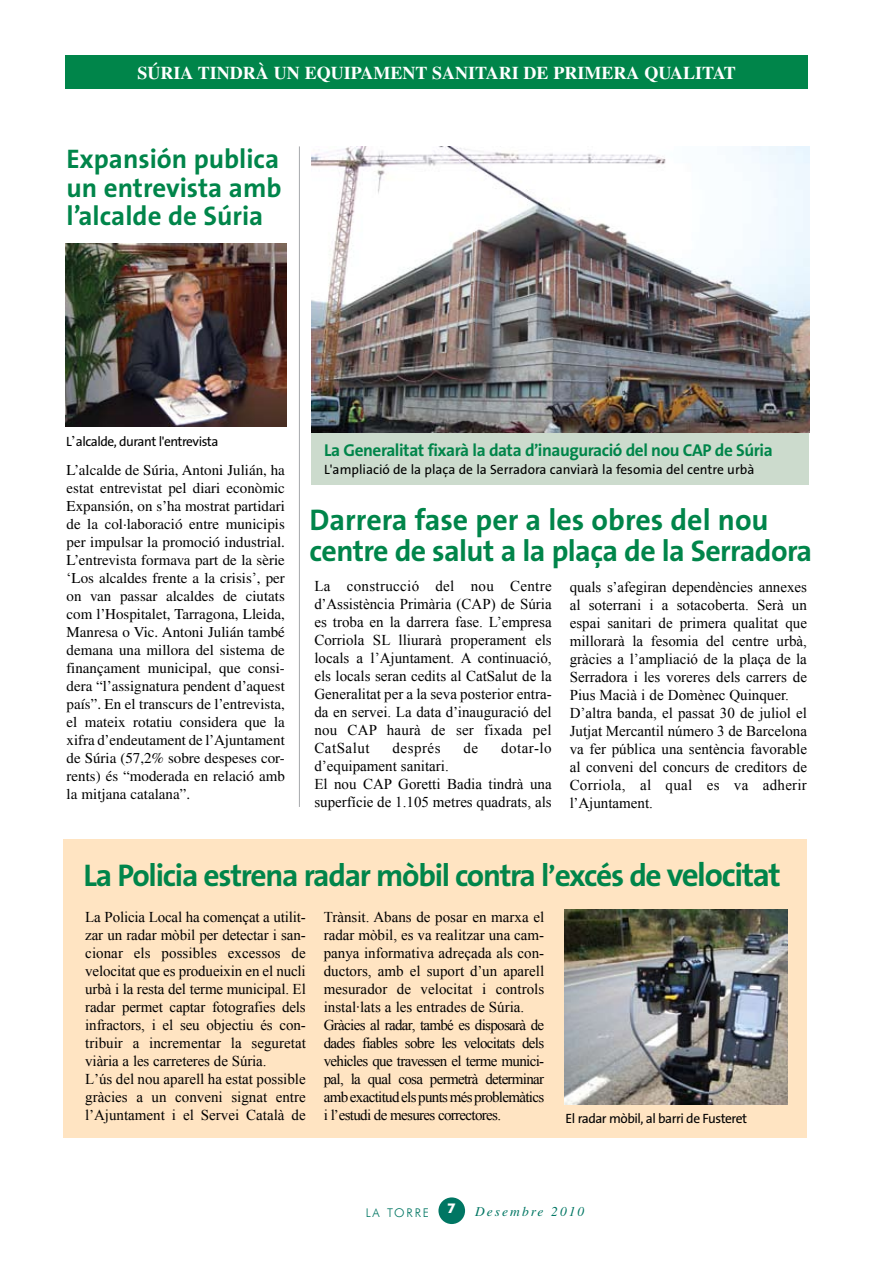
<style>
.page{position:relative;width:893px;height:1263px;background:#fff}
.page>*{position:absolute;margin:0;border:0;box-sizing:border-box;transform-origin:0 0}
.t1{font:700 31.5px "The Sans B7";letter-spacing:-.04em;color:#00854a}
.t2{font:700 30px/31.5px "The Sans B7";letter-spacing:-.02em;color:#00854a}
.t3{font:700 27px/28.5px "The Sans B7";color:#00854a;text-align:justify}
.t4{font:700 18px "Times";color:#fff}
.t5{font:700 17.25px "The Sans B7";letter-spacing:-.025em;color:#00854a}
.t6{font:15px/18px "Times New Roman";color:#000}
.t7{font:15px/18px "Times";color:#000;text-align:justify}
.t8{font:15px/18px "Times New Roman";letter-spacing:-.045em;color:#000}
.t9{font:15px "Times New Roman";letter-spacing:.035em;color:#000}
.t10{font:13.5px "The Sans B5 Plain";color:#000}
.t11{font:13.5px "The Sans B5 Plain";letter-spacing:-.02em;color:#000}
.t12{font:italic 13.5px "Times";letter-spacing:.15em;color:#007663}
.t13{font:700 13.5px "Futura BT";color:#fff}
.t14{font:300 12px "Futura BT";letter-spacing:.15em;color:#007663}
.s1{font-family:"Times";font-size:15px}
.s2{font-family:"Times New Roman"}
.s3{font-size:16.5px}
.s4{font-family:"Times"}
.s5{font-size:28.5px}
.s6{font-size:33px}
</style>
<div class="page">
<div style="left:64px;top:839px;width:743px;height:299px;background:#ffe4c2"></div>
<div style="left:438px;top:1197px;width:27px;height:27px;background:#007663;border-radius:50%"></div>
<div style="left:66px;top:55px;width:742px;height:34px;background:#00854a"></div>
<hr style="left:299px;top:146px;width:1px;height:661px;background:#a7a9ac">
<img style="left:564px;top:910px;width:223px;height:194px">
<img style="left:66px;top:243px;width:220px;height:183px">
<div style="left:312px;top:416px;width:497px;height:69px;background:#ccdbcd"></div>
<img style="left:311px;top:146px;width:498px;height:287px">
<p class="t4" style="left:138px;top:62px;width:600px">SÚRIA TINDRÀ UN EQUIPAMENT SANITARI DE PRIMERA QUALITAT</p>
<h3 class="t3" style="left:67px;top:146px;width:217px">Expansión publica un entrevista amb l’alcalde de Súria</h3>
<p class="t11" style="left:66px;top:434px;width:154px">L<span class="s1">’</span>alcalde, durant l'entrevista</p>
<p class="t7" style="left:67px;top:461px;width:220px">L’alcalde de Súria, Antoni Julián, ha estat entrevistat pel diari econòmic Expansión, on s’ha mostrat partidari de la col·laboració entre municipis per impulsar la promoció industrial.<br>L’entrevista formava part de la sèrie <span class="s2">‘</span>Los alcaldes frente a la crisis<span class="s2">’</span>, per on van passar alcaldes de ciutats com l’Hospitalet, Tarragona, Lleida, Manresa o Vic. Antoni Julián també demana una millora del sistema de finançament municipal, que consi&shy;dera “l’assignatura pendent d’aquest país”. En el transcurs de l’entrevista, el mateix rotatiu considera que la xifra d’endeutament de l’Ajuntament de Súria (57,2% sobre despeses cor&shy;rents) és “moderada en relació amb la mitjana catalana”.</p>
<p class="t5" style="left:324px;top:441px;width:450px">La Generalitat fixarà la data d<span class="s3">’</span>inauguració del nou CAP de Súria</p>
<p class="t10" style="left:324px;top:462px;width:432px">L'ampliació de la plaça de la Serradora canviarà la fesomia del centre urbà</p>
<h2 class="t2" style="left:310px;top:504px;width:504px">Darrera fase per a les obres del nou centre de salut a la plaça de la Serradora</h2>
<p class="t6" style="left:314px;top:576px;width:239px;text-align:justify">La construcció del nou Centre d<span class="s4">’</span>Assistència Primària (CAP) de Súria es troba en la darrera fase. L’empresa Corriola SL lliurarà properament els locals a l’Ajuntament. A continuació, els locals seran cedits al CatSalut de la Generalitat per a la seva posterior entra&shy;da en servei. La data d<span class="s4">’</span>inauguració del nou CAP haurà de ser fixada pel CatSalut</p>
<p class="t9" style="left:392px;top:738px;width:50px">després</p>
<p class="t6" style="left:463px;top:738px;width:16px">de</p>
<p class="t6" style="left:501px;top:738px;width:52px">dotar-lo</p>
<p class="t6" style="left:314px;top:756px;width:239px">d’equipament sanitari.<br>El nou CAP Goretti Badia tindrà una superfície de 1.105 metres quadrats, als</p>
<p class="t6" style="left:570px;top:578px;width:239px">quals s<span class="s4">’</span>afegiran dependències annexes al soterrani i a sotacoberta. Serà un espai sanitari de primera qualitat que millorarà la fesomia del centre urbà, gràcies a l’ampliació de la plaça de la Serradora i les voreres dels carrers de Pius Macià i de Domènec Quinquer.<br>D’altra banda, el passat 30 de juliol el Jutjat Mercantil número 3 de Barcelona va fer pública una sentència favorable al conveni del concurs de creditors de Corriola, al qual es va adherir l<span class="s4">’</span>Ajuntament.</p>
<h1 class="t1" style="left:84px;top:859px;width:699px">La Policia estrena radar mòbil contra l<span class="s5">’</span>excés de <span class="s6">velocitat</span></h1>
<p class="t6" style="left:85px;top:908px;width:222px">La Policia Local ha començat a utilit&shy;zar un radar mòbil per detectar i san&shy;cionar els possibles excessos de velocitat que es produeixin en el nucli urbà i la resta del terme municipal. El radar permet captar fotografies dels infractors, i el seu objectiu és con&shy;tribuir a incrementar la seguretat viària a les carreteres de Súria.<br>L<span class="s4">’</span>ús del nou aparell ha estat possible gràcies a un conveni signat entre l<span class="s4">’</span>Ajuntament i el Servei Català de</p>
<p class="t8" style="left:324px;top:908px;width:222px">Trànsit. Abans de posar en marxa el radar mòbil, es va realitzar una cam&shy;panya informativa adreçada als con&shy;ductors, amb el suport d<span class="s4">’</span>un aparell mesurador de velocitat i controls instal·lats a les entrades de Súria.<br>Gràcies al radar, també es disposarà de dades fiables sobre les velocitats dels vehicles que travessen el terme munici&shy;pal, la qual cosa permetrà determinar amb exactitud els punts més problemàtics i l<span class="s4">’</span>estudi de mesures correctores.</p>
<p class="t11" style="left:566px;top:1111px;width:183px">El radar mòbil, al barri de Fusteret</p>
<p class="t14" style="left:366px;top:1205px;width:65px">LA TORRE</p>
<p class="t13" style="left:447px;top:1200px;width:10px">7</p>
<p class="t12" style="left:475px;top:1203px;width:111px">Desembre 2010</p>
</div>
